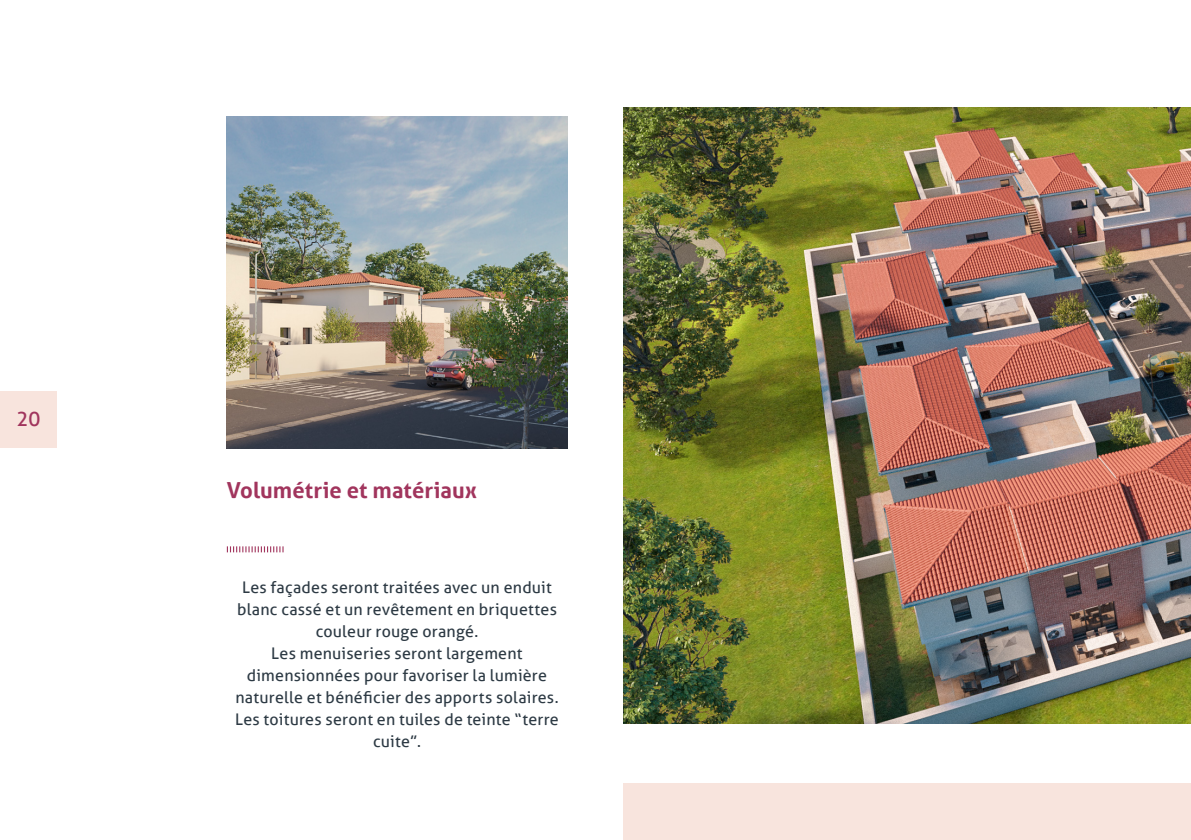
<style>
.page{position:relative;width:1191px;height:840px;background:#fff}
.page>*{position:absolute;margin:0;border:0;box-sizing:border-box;transform-origin:0 0}
.t1{font:700 22px "Aller";letter-spacing:.005em;color:#a1355d}
.t2{font:20px "Aller";color:#a1355d}
.Paragraph_Text_-_Jus{font:16px/22px "Aller";letter-spacing:.015em;color:#2d3a44;text-align:center}
</style>
<div class="page">
<img style="left:624px;top:108px;width:567px;height:615px">
<img style="left:227px;top:116px;width:340px;height:332px">
<svg style="left:227px;top:546px;width:56px;height:6px"></svg>
<div style="left:624px;top:782px;width:567px;height:57px;background:#f8e4dd"></div>
<div style="left:0;top:391px;width:57px;height:57px;background:#f8e4dd"></div>
<p class="t2" style="left:16px;top:407px;width:25px">20</p>
<p class="t1" style="left:227px;top:476px;width:251px">Volumétrie et matériaux</p>
<p class="Paragraph_Text_-_Jus" style="left:237px;top:575px;width:321px">Les façades seront traitées avec un enduit blanc cassé et un revêtement en briquettes couleur rouge orangé.</p>
<p class="Paragraph_Text_-_Jus" style="left:235px;top:641px;width:325px">Les menuiseries seront largement dimensionnées pour favoriser la lumière naturelle et bénéficier des apports solaires.</p>
<p class="Paragraph_Text_-_Jus" style="left:235px;top:707px;width:325px">Les toitures seront en tuiles de teinte “terre cuite”.</p>
</div>
